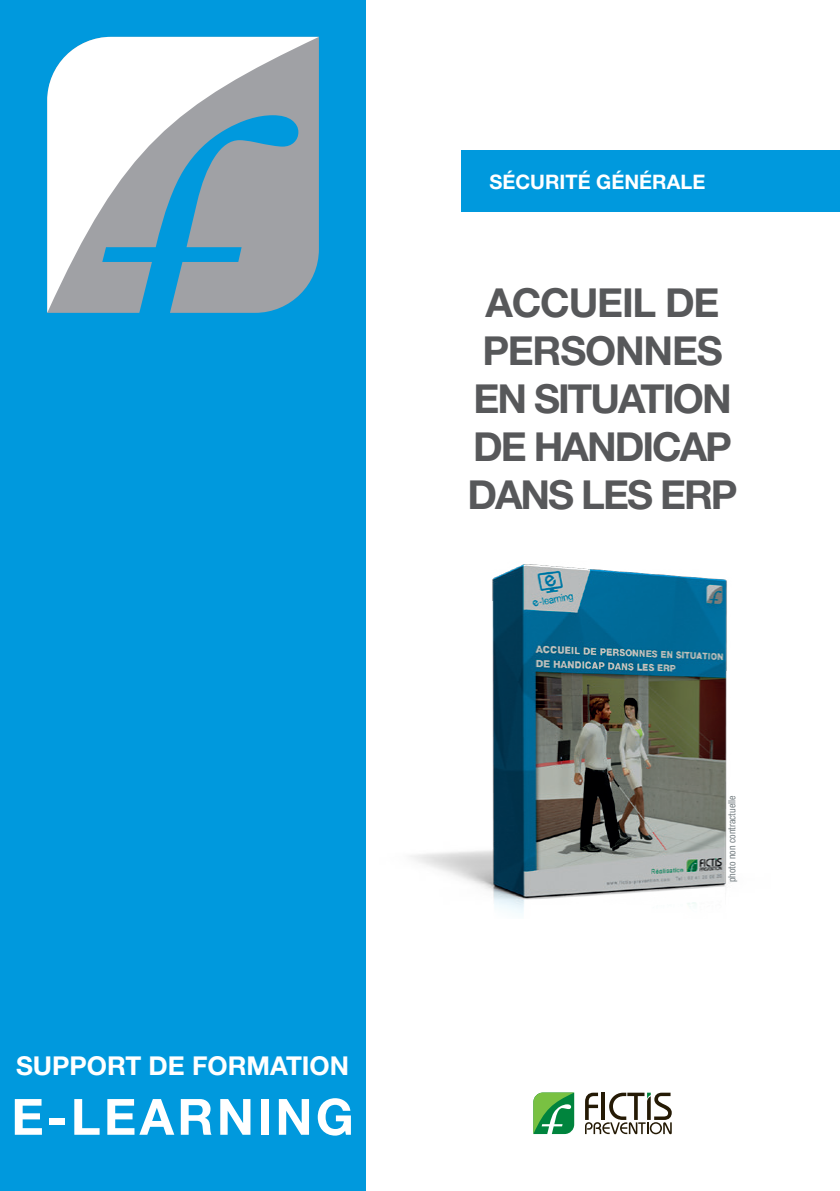
<style>
.page{position:relative;width:840px;height:1191px;background:#fff}
.page>*{position:absolute;margin:0;border:0;box-sizing:border-box;transform-origin:0 0}
.t1{font:700 50px "Helvetica Neue";letter-spacing:.065em;color:#fff}
.t2{font:700 40px/48px "Helvetica Neue";letter-spacing:-.05em;color:#57585a;text-align:center}
.t3{font:700 26px "Helvetica Neue";color:#fff}
.t4{font:700 20px "Helvetica Neue";color:#fff}
.t5{font:condensed 10px "Helvetica Neue";color:#767f83}
</style>
<div class="page">
<img style="left:365px;top:465px;width:362px;height:453px">
<div style="left:0;top:0;width:365px;height:1191px;background:#09d"></div>
<svg style="left:47px;top:37px;width:272px;height:276px;background:#abc0cb"></svg>
<div style="left:461px;top:150px;width:378px;height:62px;background:#09d"></div>
<svg style="left:533px;top:1092px;width:41px;height:42px;background:#4ca95a"></svg>
<svg style="left:585px;top:1092px;width:86px;height:42px"></svg>
<p class="t3" style="left:16px;top:1049px;width:334px">SUPPORT DE FORMATION</p>
<p class="t1" style="left:11px;top:1086px;width:344px">E-LEARNING</p>
<p class="t4" style="left:489px;top:169px;width:217px">SÉCURITÉ GÉNÉRALE</p>
<p class="t2" style="left:467px;top:278px;width:271px">ACCUEIL DE<br>PERSONNES<br>EN SITUATION<br>DE HANDICAP<br>DANS LES ERP</p>
<p class="t5" style="left:725px;top:882px;width:88px;rotate:-90deg">photo non contractuelle</p>
</div>
